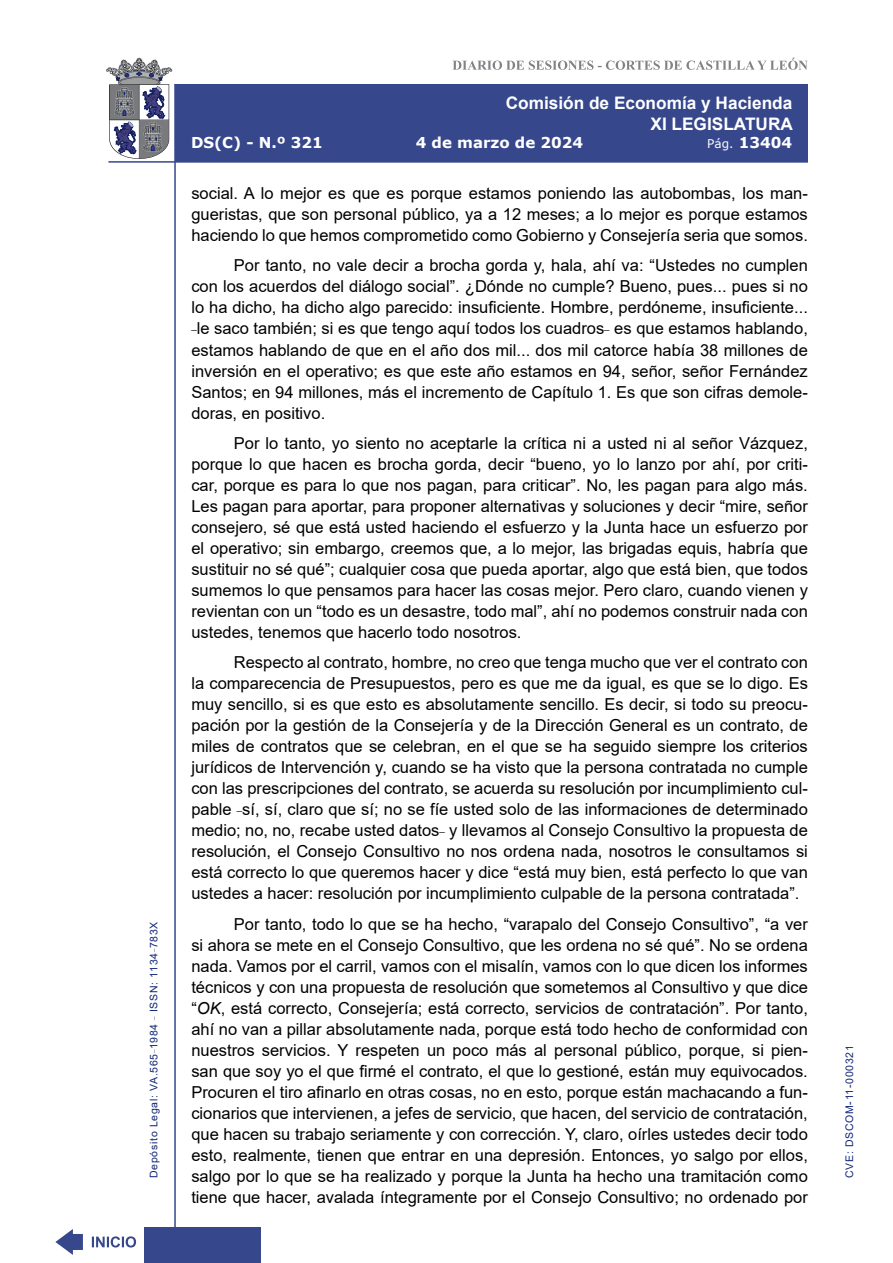
<style>
.page{position:relative;width:893px;height:1263px;background:#fff}
.page>*{position:absolute;margin:0;border:0;box-sizing:border-box;transform-origin:0 0}
.t1{font:700 17.25px/20.7px "Arial";color:#fff;text-align:right}
.t2{font:16.5px/21px "Arial";color:#000;text-align:justify}
.t3{font:700 15px "Verdana";color:#fff}
.t4{font:10.5px "Arial";letter-spacing:.065em;color:#122678}
.s1{font-weight:400;font-size:12px}
.s2{font-style:italic}
</style>
<div class="page">
<svg style="left:452px;top:58px;width:356px;height:12px"></svg>
<hr style="left:174px;top:84px;width:2px;height:1179px;background:#36478c">
<div style="left:144px;top:1227px;width:117px;height:36px;background:#36478c"></div>
<div style="left:175px;top:84px;width:633px;height:78px;background:#36478c"></div>
<hr style="left:108px;top:161px;width:700px;height:2px;background:#36478c">
<svg style="left:92px;top:1236px;width:44px;height:11px"></svg>
<svg style="left:55px;top:1229px;width:28px;height:26px"></svg>
<svg style="left:106px;top:58px;width:66px;height:101px"></svg>
<p class="t4" style="left:146px;top:1178px;width:258px;rotate:-90deg">Depósito Legal: VA.565<sup>_</sup>1984 <sup>_</sup> ISSN: 1134<sup>_</sup>783X</p>
<p class="t1" style="left:506px;top:93px;width:289px">Comisión de Economía y Hacienda<br>XI LEGISLATURA</p>
<p class="t3" style="left:191px;top:132px;width:133px">DS(C) - N.º 321</p>
<p class="t3" style="left:416px;top:132px;width:169px">4 de marzo de 2024</p>
<p class="t3" style="left:707px;top:132px;width:86px"><span class="s1">Pág.</span> 13404</p>
<p class="t2" style="left:191px;top:183px;width:618px">social. A lo mejor es que es porque estamos poniendo las autobombas, los man&shy;gueristas, que son personal público, ya a 12 meses; a lo mejor es porque estamos haciendo lo que hemos comprometido como Gobierno y Consejería seria que somos.</p>
<p class="t2" style="left:191px;top:255px;width:618px;text-indent:43px">Por tanto, no vale decir a brocha gorda y, hala, ahí va: “Ustedes no cumplen con los acuerdos del diálogo social”. ¿Dónde no cumple? Bueno, pues... pues si no lo ha dicho, ha dicho algo parecido: insuficiente. Hombre, perdóneme, insuficiente... <sup>_</sup>le saco también; si es que tengo aquí todos los cuadros<sup>_</sup> es que estamos hablando, estamos hablando de que en el año dos mil... dos mil catorce había 38 millones de inversión en el operativo; es que este año estamos en 94, señor, señor Fernández Santos; en 94 millones, más el incremento de Capítulo 1. Es que son cifras demole&shy;doras, en positivo.</p>
<p class="t2" style="left:191px;top:432px;width:618px;text-indent:43px">Por lo tanto, yo siento no aceptarle la crítica ni a usted ni al señor Vázquez, porque lo que hacen es brocha gorda, decir “bueno, yo lo lanzo por ahí, por criti&shy;car, porque es para lo que nos pagan, para criticar”. No, les pagan para algo más.<br>Les pagan para aportar, para proponer alternativas y soluciones y decir “mire, señor consejero, sé que está usted haciendo el esfuerzo y la Junta hace un esfuerzo por el operativo; sin embargo, creemos que, a lo mejor, las brigadas equis, habría que sustituir no sé qué”; cualquier cosa que pueda aportar, algo que está bien, que todos sumemos lo que pensamos para hacer las cosas mejor. Pero claro, cuando vienen y revientan con un “todo es un desastre, todo mal”, ahí no podemos construir nada con ustedes, tenemos que hacerlo todo nosotros.</p>
<p class="t2" style="left:191px;top:652px;width:618px;text-indent:43px">Respecto al contrato, hombre, no creo que tenga mucho que ver el contrato con la comparecencia de Presupuestos, pero es que me da igual, es que se lo digo. Es muy sencillo, si es que esto es absolutamente sencillo. Es decir, si todo su preocu&shy;pación por la gestión de la Consejería y de la Dirección General es un contrato, de miles de contratos que se celebran, en el que se ha seguido siempre los criterios jurídicos de Intervención y, cuando se ha visto que la persona contratada no cumple con las prescripciones del contrato, se acuerda su resolución por incumplimiento cul&shy;pable <sup>_</sup>sí, sí, claro que sí; no se fíe usted solo de las informaciones de determinado medio; no, no, recabe usted datos<sup>_</sup> y llevamos al Consejo Consultivo la propuesta de resolución, el Consejo Consultivo no nos ordena nada, nosotros le consultamos si está correcto lo que queremos hacer y dice “está muy bien, está perfecto lo que van ustedes a hacer: resolución por incumplimiento culpable de la persona contratada”.</p>
<p class="t2" style="left:191px;top:913px;width:618px;text-indent:43px">Por tanto, todo lo que se ha hecho, “varapalo del Consejo Consultivo”, “a ver si ahora se mete en el Consejo Consultivo, que les ordena no sé qué”. No se ordena nada. Vamos por el carril, vamos con el misalín, vamos con lo que dicen los informes técnicos y con una propuesta de resolución que sometemos al Consultivo y que dice “<span class="s2">OK</span>, está correcto, Consejería; está correcto, servicios de contratación”. Por tanto, ahí no van a pillar absolutamente nada, porque está todo hecho de conformidad con nuestros servicios. Y respeten un poco más al personal público, porque, si pien&shy;san que soy yo el que firmé el contrato, el que lo gestioné, están muy equivocados.<br>Procuren el tiro afinarlo en otras cosas, no en esto, porque están machacando a fun&shy;cionarios que intervienen, a jefes de servicio, que hacen, del servicio de contratación, que hacen su trabajo seriamente y con corrección. Y, claro, oírles ustedes decir todo esto, realmente, tienen que entrar en una depresión. Entonces, yo salgo por ellos, salgo por lo que se ha realizado y porque la Junta ha hecho una tramitación como tiene que hacer, avalada íntegramente por el Consejo Consultivo; no ordenado por</p>
<p class="t4" style="left:842px;top:1178px;width:134px;rotate:-90deg">CVE: DSCOM-11-000321</p>
</div>
